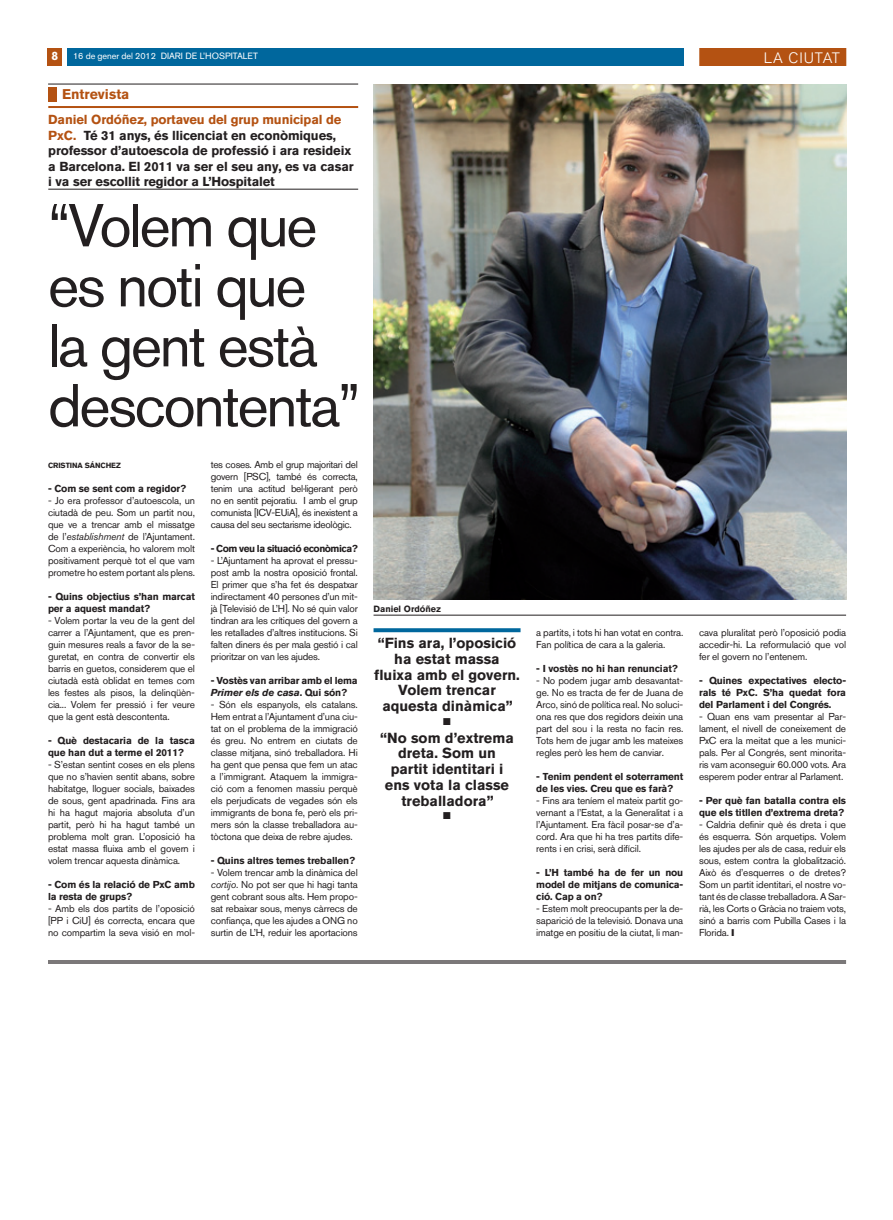
<style>
.page{position:relative;width:893px;height:1220px;background:#fff}
.page>*{position:absolute;margin:0;border:0;box-sizing:border-box;transform-origin:0 0}
.t1{font:60px/60px "Akzidenz Grotesk BQ";letter-spacing:-.04em;color:#231f20}
.t2{font:300 15px "Akzidenz Grotesk BQ";letter-spacing:.06em;color:#fff}
.t3{font:700 14.5px/15.7px "Akzidenz Grotesk BQ";color:#231f20;text-align:center}
.t4{font:700 14px "Akzidenz Grotesk BQ";color:#b45212}
.t5{font:700 13px/15.5px "Akzidenz Grotesk BQ";letter-spacing:-.01em;color:#231f20}
.t6{font:10px/12px "Akzidenz Grotesk BQ";letter-spacing:-.015em;color:#231f20;text-align:justify}
.t7{font:700 10px/12px "Akzidenz Grotesk BQ";letter-spacing:-.015em;color:#231f20}
.t8{font:700 10px "Akzidenz Grotesk BQ";letter-spacing:-.05em;color:#231f20}
.t9{font:10px "Zapf Dingbats ITC";color:#231f20}
.t10{font:9px "Akzidenz Grotesk BQ";color:#fff}
.t11{font:700 9px "Akzidenz Grotesk BQ";color:#231f20}
.t12{font:700 7.5px "Akzidenz Grotesk BQ";letter-spacing:-.01em;color:#231f20}
.s1{font-weight:700;font-size:12px}
.s2{font-style:inherit}
.s3{color:#b45212}
.s4{font-style:italic}
</style>
<div class="page">
<div style="left:67px;top:48px;width:616px;height:18px;background:#00679d"></div>
<div style="left:48px;top:48px;width:14px;height:18px;background:#b45212"></div>
<div style="left:699px;top:48px;width:147px;height:18px;background:#b45212"></div>
<hr style="left:48px;top:960px;width:798px;height:4px;background:#7b7879">
<img style="left:374px;top:84px;width:472px;height:516px">
<hr style="left:373px;top:615px;width:473px;height:1px;background:#231f20">
<svg style="left:374px;top:628px;width:146px;height:4px"></svg>
<hr style="left:48px;top:84px;width:310px;height:1px;background:#231f20">
<hr style="left:48px;top:106px;width:310px;height:2px;background:#b45212">
<hr style="left:48px;top:189px;width:310px;height:1px;background:#231f20">
<div style="left:48px;top:87px;width:8px;height:15px;background:#b45212"></div>
<p class="t10" style="left:52px;top:51px;width:208px"><span class="s1">8</span> <span class="s2">16 de gener del 2012</span> DIARI DE L’HOSPITALET</p>
<h3 class="t4" style="left:62px;top:86px;width:69px">Entrevista</h3>
<h3 class="t5" style="left:48px;top:112px;width:307px"><span class="s3">Daniel Ordóñez, portaveu del grup municipal de PxC.</span> Té 31 anys, és llicenciat en econòmiques, professor d’autoescola de professió i ara resideix a Barcelona. El 2011 va ser el seu any, es va casar i va ser escollit regidor a L’Hospitalet</h3>
<h1 class="t1" style="left:48px;top:195px;width:314px">“Volem que es noti que la gent està descontenta”</h1>
<p class="t12" style="left:48px;top:461px;width:74px">cristina sánchez</p>
<p class="t7" style="left:48px;top:483px;width:140px">- Com se sent com a regidor?</p>
<p class="t6" style="left:48px;top:494px;width:149px">- Jo era professor d’autoescola, un ciutadà de peu. Som un partit nou, que ve a trencar amb el missatge de l’<span class="s4">establishment</span> de l’Ajuntament.<br>Com a experiència, ho valorem molt positivament perquè tot el que vam prometre ho estem portant als plens.</p>
<p class="t7" style="left:48px;top:591px;width:149px">- Quins objectius s’han marcat per a aquest mandat?</p>
<p class="t6" style="left:48px;top:614px;width:149px">- Volem portar la veu de la gent del carrer a l’Ajuntament, que es pren&shy;guin mesures reals a favor de la se&shy;guretat, en contra de convertir els barris en guetos, considerem que el ciutadà està oblidat en temes com les festes als pisos, la delinqüèn&shy;cia... Volem fer pressió i fer veure que la gent està descontenta.</p>
<p class="t7" style="left:48px;top:735px;width:148px">- Què destacaria de la tasca que han dut a terme el 2011?</p>
<p class="t6" style="left:48px;top:758px;width:148px">- S’estan sentint coses en els plens que no s’havien sentit abans, sobre habitatge, lloguer socials, baixades de sous, gent apadrinada. Fins ara hi ha hagut majoria absoluta d’un partit, però hi ha hagut també un problema molt gran. L’oposició ha estat massa fluixa amb el govern i volem trencar aquesta dinàmica.</p>
<p class="t7" style="left:48px;top:879px;width:148px">- Com és la relació de PxC amb la resta de grups?</p>
<p class="t6" style="left:48px;top:902px;width:149px">- Amb els dos partits de l’oposició [PP i CiU] és correcta, encara que no compartim la seva visió en mol-</p>
<p class="t6" style="left:211px;top:458px;width:149px">tes coses. Amb el grup majoritari del govern [PSC], també és correcta, tenim una actitud bel·ligerant però no en sentit pejoratiu. I amb el grup comunista [ICV-EUiA], és inexistent a causa del seu sectarisme ideològic.</p>
<p class="t8" style="left:211px;top:543px;width:149px">- Com veu la situació econòmica?</p>
<p class="t6" style="left:211px;top:554px;width:149px">- L’Ajuntament ha aprovat el pressu&shy;post amb la nostra oposició frontal.<br>El primer que s’ha fet és despatxar indirectament 40 persones d’un mit&shy;jà [Televisió de L’H]. No sé quin valor tindran ara les crítiques del govern a les retallades d’altres institucions. Si falten diners és per mala gestió i cal prioritzar on van les ajudes.</p>
<p class="t7" style="left:211px;top:675px;width:148px">- Vostès van arribar amb el lema<br><span class="s4">Primer els de casa</span>. Qui són?</p>
<p class="t6" style="left:211px;top:698px;width:149px">- Són els espanyols, els catalans.<br>Hem entrat a l’Ajuntament d’una ciu&shy;tat on el problema de la immigració és greu. No entrem en ciutats de classe mitjana, sinó treballadora. Hi ha gent que pensa que fem un atac a l’immigrant. Ataquem la immigra&shy;ció com a fenomen massiu perquè els perjudicats de vegades són els immigrants de bona fe, però els pri&shy;mers són la classe treballadora au&shy;tòctona que deixa de rebre ajudes.</p>
<p class="t7" style="left:211px;top:855px;width:146px">- Quins altres temes treballen?</p>
<p class="t6" style="left:211px;top:866px;width:149px">- Volem trencar amb la dinàmica del <span class="s4">cortijo</span>. No pot ser que hi hagi tanta gent cobrant sous alts. Hem propo&shy;sat rebaixar sous, menys càrrecs de confiança, que les ajudes a ONG no surtin de L’H, reduir les aportacions</p>
<p class="t11" style="left:373px;top:604px;width:69px">Daniel Ordóñez</p>
<h3 class="t3" style="left:374px;top:635px;width:147px">“Fins ara, l’oposició ha estat massa fluixa amb el govern.<br>Volem trencar aquesta dinàmica”</h3>
<p class="t9" style="left:443px;top:717px;width:9px">■</p>
<h3 class="t3" style="left:380px;top:730px;width:135px">“No som d’extrema dreta. Som un partit identitari i ens vota la classe treballadora”</h3>
<p class="t9" style="left:443px;top:811px;width:9px">■</p>
<h2 class="t2" style="left:764px;top:49px;width:78px">LA CIUTAT</h2>
<p class="t6" style="left:536px;top:626px;width:148px">a partits, i tots hi han votat en contra.<br>Fan política de cara a la galeria.</p>
<p class="t7" style="left:536px;top:663px;width:143px">- I vostès no hi han renunciat?</p>
<p class="t6" style="left:536px;top:674px;width:149px">- No podem jugar amb desavantat&shy;ge. No es tracta de fer de Juana de Arco, sinó de política real. No soluci&shy;ona res que dos regidors deixin una part del sou i la resta no facin res.<br>Tots hem de jugar amb les mateixes regles però les hem de canviar.</p>
<p class="t7" style="left:536px;top:771px;width:148px">- Tenim pendent el soterrament de les vies. Creu que es farà?</p>
<p class="t6" style="left:536px;top:794px;width:149px">- Fins ara teníem el mateix partit go&shy;vernant a l’Estat, a la Generalitat i a l’Ajuntament. Era fàcil posar-se d’a&shy;cord. Ara que hi ha tres partits dife&shy;rents i en crisi, serà difícil.</p>
<p class="t7" style="left:536px;top:867px;width:149px;text-align:justify">- L’H també ha de fer un nou model de mitjans de comunica&shy;ció. Cap a on?</p>
<p class="t6" style="left:536px;top:902px;width:149px">- Estem molt preocupants per la de&shy;saparició de la televisió. Donava una imatge en positiu de la ciutat, li man-</p>
<p class="t6" style="left:699px;top:626px;width:148px">cava pluralitat però l’oposició podia accedir-hi. La reformulació que vol fer el govern no l’entenem.</p>
<p class="t7" style="left:699px;top:675px;width:149px;text-align:justify">- Quines expectatives electo&shy;rals té PxC. S’ha quedat fora del Parlament i del Congrés.</p>
<p class="t6" style="left:699px;top:710px;width:148px">- Quan ens vam presentar al Par&shy;lament, el nivell de coneixement de PxC era la meitat que a les munici&shy;pals. Per al Congrés, sent minorita&shy;ris vam aconseguir 60.000 vots. Ara esperem poder entrar al Parlament.</p>
<p class="t7" style="left:699px;top:795px;width:148px">- Per què fan batalla contra els que els titllen d’extrema dreta?</p>
<p class="t6" style="left:699px;top:818px;width:149px">- Caldria definir què és dreta i que és esquerra. Són arquetips. Volem les ajudes per als de casa, reduir els sous, estem contra la globalització.<br>Això és d’esquerres o de dretes?<br>Som un partit identitari, el nostre vo&shy;tant és de classe treballadora. A Sar&shy;rià, les Corts o Gràcia no traiem vots, sinó a barris com Pubilla Cases i la Florida.</p>
</div>
